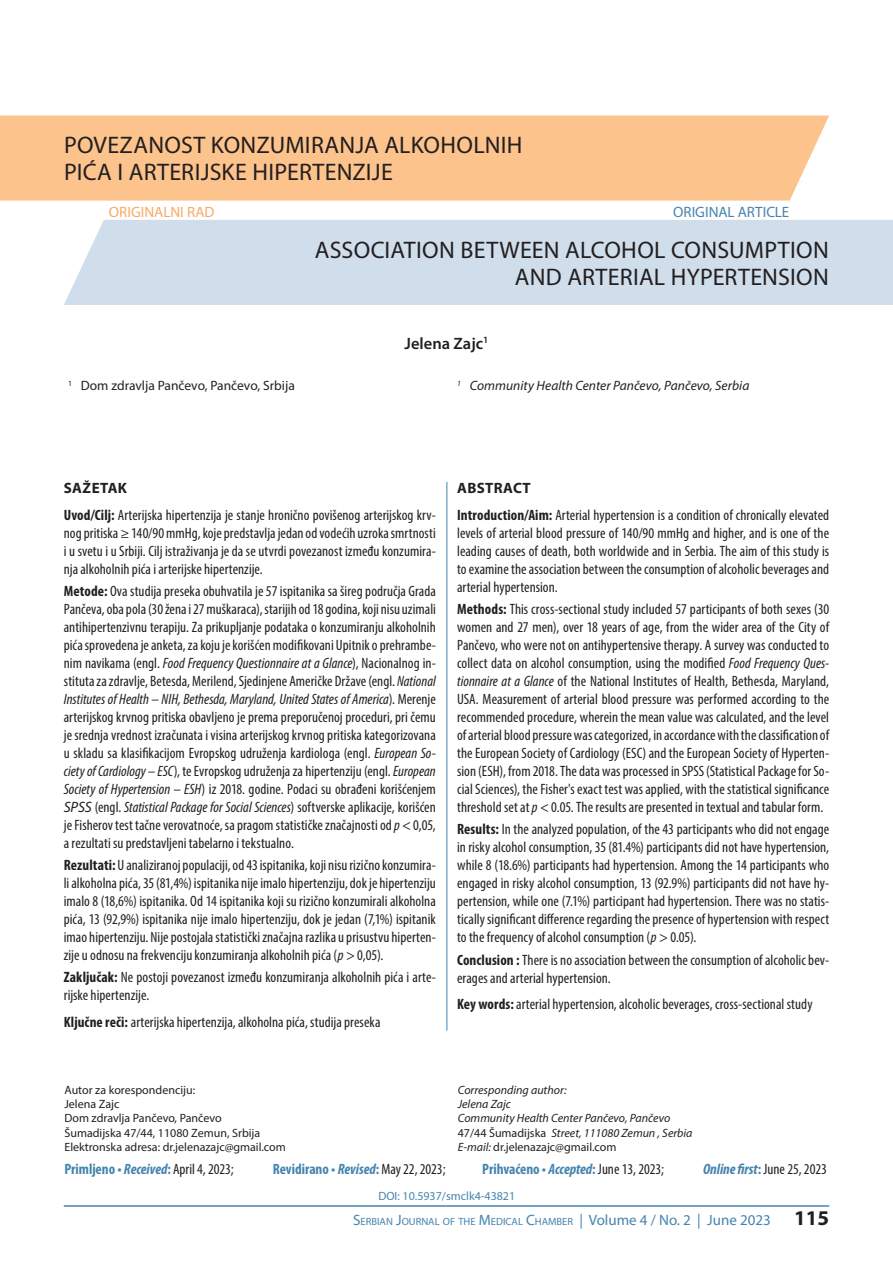
<style>
.page{position:relative;width:893px;height:1263px;background:#fff}
.page>*{position:absolute;margin:0;border:0;box-sizing:border-box;transform-origin:0 0}
.t1{font:24px/27px "Myriad Pro";letter-spacing:.01em;color:#231f20;text-align:right}
.t2{font:600 16.5px "Myriad Pro";color:#231f20}
.t3{font:condensed 15px/18px "Myriad Pro";letter-spacing:.005em;color:#231f20;text-align:justify}
.t4{font:700 condensed 15px "Myriad Pro";letter-spacing:-.005em;color:#4584af}
.t5{font:italic 700 condensed 15px "Myriad Pro";letter-spacing:-.005em;color:#4584af}
.t6{font:15px "Myriad Pro";color:#4584af}
.t7{font:15px "Myriad Pro";color:#f9a963}
.t8{font:italic 13.5px "Myriad Pro";color:#231f20}
.t9{font:13.5px "Myriad Pro";color:#231f20}
.t10{font:italic 12px/14.4px "Myriad Pro";color:#231f20}
.t11{font:12px/14.4px "Myriad Pro";color:#231f20}
.t12{font:12px "Myriad Pro";color:#4584af}
.t13{font:10.5px "Myriad Pro";color:#4584af}
.s1{font-weight:700;font-stretch:normal}
.s2{font-weight:700}
.s3{font-style:italic}
.s4{font-style:italic;font-stretch:normal}
.s5{font-style:normal}
.s6{font-weight:700;color:#4584af}
.s7{font-weight:700;font-style:italic;color:#4584af}
.s8{font-weight:400;color:#231f20}
.s9{font-weight:400;font-style:normal;color:#231f20}
.s10{font-size:15px}
.s11{font-weight:700;font-size:21px;color:#231f20}
</style>
<div class="page">
<hr style="left:64px;top:1205px;width:765px;height:2px;background:#4584af">
<div style="left:0;top:116px;width:829px;height:85px;background:#fcc38c"></div>
<div style="left:64px;top:220px;width:829px;height:85px;background:#d0ddeb"></div>
<hr style="left:447px;top:482px;width:1px;height:548px;background:#4584af">
<h1 class="t1" style="left:64px;top:131px;width:460px;text-align:left">POVEZANOST KONZUMIRANJA ALKOHOLNIH<br>PIĆA I ARTERIJSKE HIPERTENZIJE</h1>
<p class="t7" style="left:109px;top:203px;width:88px">ORIGINALNIRAD</p>
<p class="t6" style="left:673px;top:203px;width:73px">ORIGINAL ARTIC</p>
<p class="t6" style="left:775px;top:203px;width:14px">LE</p>
<h1 class="t1" style="left:315px;top:236px;width:516px">ASSOCIATION BETWEEN ALCOHOL CONSUMPTION<br>AND ARTERIAL HYPERTENSION</h1>
<p class="t2" style="left:405px;top:333px;width:85px">Jelena Zajc<sup>1</sup></p>
<p class="t9" style="left:68px;top:378px;width:228px"><sup>1</sup> Dom zdravlja Pančevo, Pančevo, Srbija</p>
<p class="t8" style="left:457px;top:378px;width:294px"><sup>1</sup> Community Health Center Pančevo, Pančevo, Serbia</p>
<p class="t3" style="left:64px;top:475px;width:374px;line-height:26.5px"><span class="s1">SAŽETAK<br></span><span class="s2">Uvod/Cilj:</span> Arterijska hipertenzija je stanje hronično povišenog arterijskog krv-</p>
<p class="t3" style="left:64px;top:523px;width:374px">nog pritiska ≥ 140/90 mmHg, koje predstavlja jedan od vodećih uzroka smrtnosti i u svetu i u Srbiji. Cilj istraživanja je da se utvrdi povezanost između konzumira&shy;nja alkoholnih pića i arterijske hipertenzije.</p>
<p class="t3" style="left:64px;top:582px;width:374px"><span class="s2">Metode:</span> Ova studija preseka obuhvatila je 57 ispitanika sa šireg područja Grada Pančeva, oba pola (30 žena i 27 muškaraca), starijih od 18 godina, koji nisu uzimali antihipertenzivnu terapiju. Za prikupljanje podataka o konzumiranju alkoholnih pića sprovedena je anketa, za koju je korišćen modifikovani Upitnik o prehrambe&shy;nim navikama (engl. <span class="s3">Food Frequency Questionnaire at a Glance</span>), Nacionalnog in&shy;stituta za zdravlje, Betesda, Merilend, Sjedinjene Američke Države (engl. <span class="s3">National Institutes of Health – NIH, Bethesda, Maryland, United States of America</span>). Merenje arterijskog krvnog pritiska obavljeno je prema preporučenoj proceduri, pri čemu je srednja vrednost izračunata i visina arterijskog krvnog pritiska kategorizovana u skladu sa klasifikacijom Evropskog udruženja kardiologa (engl. <span class="s3">European So&shy;ciety of Cardiology – ESC</span>), te Evropskog udruženja za hipertenziju (engl. <span class="s3">European Society of Hypertension – ESH</span>) iz 2018. godine. Podaci su obrađeni korišćenjem <span class="s4">SPSS</span> (engl. <span class="s3">Statistical Package for Social Sciences</span>) softverske aplikacije, korišćen je Fisherov test tačne verovatnoće, sa pragom statističke značajnosti od <span class="s3">p</span> &lt; 0,05, a rezultati su predstavljeni tabelarno i tekstualno.</p>
<p class="t3" style="left:64px;top:856px;width:374px"><span class="s2">Rezultati:</span> U analiziranoj populaciji, od 43 ispitanika, koji nisu rizično konzumira&shy;li alkoholna pića, 35 (81,4%) ispitanika nije imalo hipertenziju, dok je hipertenziju imalo 8 (18,6%) ispitanika. Od 14 ispitanika koji su rizično konzumirali alkoholna pića, 13 (92,9%) ispitanika nije imalo hipertenziju, dok je jedan (7,1%) ispitanik imao hipertenziju. Nije postojala statistički značajna razlika u prisustvu hiperten&shy;zije u odnosu na frekvenciju konzumiranja alkoholnih pića (<span class="s3">p</span> &gt; 0,05).</p>
<p class="t3" style="left:64px;top:968px;width:374px"><span class="s2">Zaključak:</span> Ne postoji povezanost između konzumiranja alkoholnih pića i arte&shy;rijske hipertenzije.</p>
<p class="t3" style="left:64px;top:1013px;width:318px"><span class="s2">Ključne reči:</span> arterijska hipertenzija, alkoholna pića, studija preseka</p>
<p class="t3" style="left:457px;top:475px;width:374px;line-height:26.5px"><span class="s1">ABSTRACT<br></span><span class="s2">Introduction/Aim:</span> Arterial hypertension is a condition of chronically elevated</p>
<p class="t3" style="left:457px;top:524px;width:374px">levels of arterial blood pressure of 140/90 mmHg and higher, and is one of the leading causes of death, both worldwide and in Serbia. The aim of this study is to examine the association between the consumption of alcoholic beverages and arterial hypertension.</p>
<p class="t3" style="left:457px;top:600px;width:374px"><span class="s2">Methods:</span> This cross-sectional study included 57 participants of both sexes (30 women and 27 men), over 18 years of age, from the wider area of the City of Pančevo, who were not on antihypertensive therapy. A survey was conducted to collect data on alcohol consumption, using the modified <span class="s3">Food Frequency Ques&shy;tionnaire at a Glance</span> of the National Institutes of Health, Bethesda, Maryland, USA. Measurement of arterial blood pressure was performed according to the recommended procedure, wherein the mean value was calculated, and the level of arterial blood pressure was categorized, in accordance with the classification of the European Society of Cardiology (ESC) and the European Society of Hyperten&shy;sion (ESH), from 2018. The data was processed in SPSS (Statistical Package for So&shy;cial Sciences), the Fisher's exact test was applied, with the statistical significance threshold set at <span class="s3">p</span> &lt; 0.05. The results are presented in textual and tabular form.</p>
<p class="t3" style="left:457px;top:820px;width:374px"><span class="s2">Results:</span> In the analyzed population, of the 43 participants who did not engage in risky alcohol consumption, 35 (81.4%) participants did not have hypertension, while 8 (18.6%) participants had hypertension. Among the 14 participants who engaged in risky alcohol consumption, 13 (92.9%) participants did not have hy&shy;pertension, while one (7.1%) participant had hypertension. There was no statis&shy;tically significant difference regarding the presence of hypertension with respect to the frequency of alcohol consumption (<span class="s3">p</span> &gt; 0.05).</p>
<p class="t3" style="left:457px;top:950px;width:374px"><span class="s2">Conclusion :</span> There is no association between the consumption of alcoholic bev&shy;erages and arterial hypertension.</p>
<p class="t3" style="left:457px;top:995px;width:357px"><span class="s2">Key words:</span> arterial hypertension, alcoholic beverages, cross-sectional study</p>
<p class="t11" style="left:64px;top:1082px;width:223px">Autor za korespondenciju:<br>Jelena Zajc<br>Dom zdravlja Pančevo, Pančevo<br>Šumadijska 47/44, 11080 Zemun, Srbija<br>Elektronska adresa: dr.jelenazajc@gmail.com</p>
<p class="t10" style="left:458px;top:1082px;width:236px">Corresponding author:<br>Jelena Zajc<br>Community Health Center Pančevo, Pančevo<br><span class="s5">47/44 Šumadijska</span> Street, 111080 Zemun , Serbia<br>E-mail: <span class="s5">dr.jelenazajc@gmail.com</span></p>
<p class="t3" style="left:64px;top:1159px;width:171px"><span class="s6">Primljeno •</span> <span class="s7">Received</span><span class="s6">:</span> April 4, 2023;</p>
<p class="t4" style="left:273px;top:1159px;width:174px">Revidirano • <span class="s3">Revised</span>:<span class="s8">May 22, 2023;</span></p>
<p class="t4" style="left:482px;top:1159px;width:183px">Prihvaćeno • <span class="s3">Accepted</span>: <span class="s8">June 13, 2023;</span></p>
<p class="t5" style="left:703px;top:1161px;width:125px">Online first<span class="s5">:</span> <span class="s9">June 25, 2023</span></p>
<p class="t12" style="left:378px;top:1188px;width:138px">DOI: 10.5937/smclk4-43821</p>
<p class="t13" style="left:353px;top:1215px;width:477px"><span class="s10">S</span>ERBIAN <span class="s10">J</span>OURNAL OF THE <span class="s10">M</span> EDICAL <span class="s10">C</span>HAMBER <span class="s10">| Volume 4 / No. 2 | June 2023</span> <span class="s11">115</span></p>
</div>
